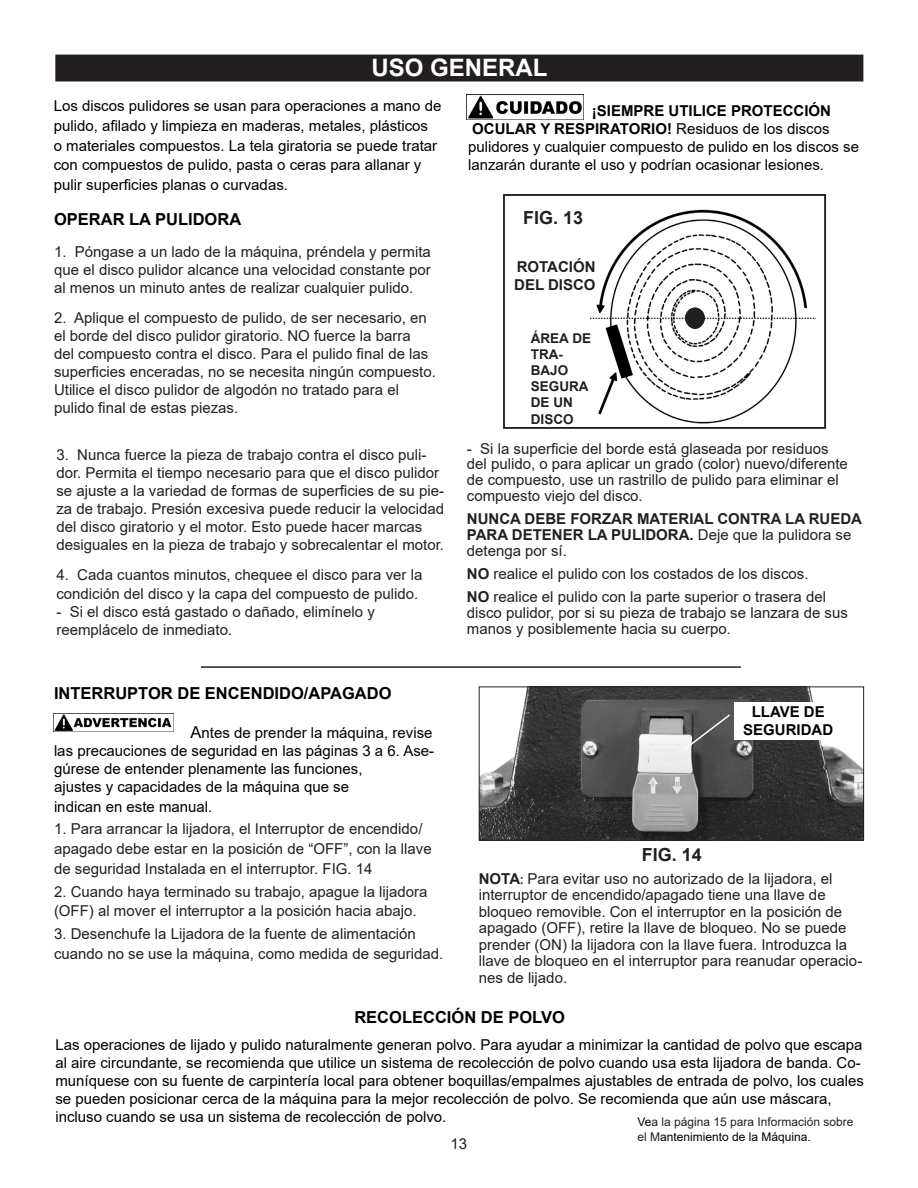
<style>
.page{position:relative;width:918px;height:1188px;background:#fff}
.page>*{position:absolute;margin:0;border:0;box-sizing:border-box;transform-origin:0 0}
.t1{font:700 24px "Arial";color:#fff}
.t2{font:700 18px "Arial";color:#231f20}
.t3{font:700 16.5px "Arial";color:#000}
.t4{font:15px/18px "Arial";color:#231f20}
.t5{font:15px/18px "Arial";color:#000}
.t6{font:700 15px/15.8px "Arial";color:#231f20}
.t7{font:700 15px/18px "Arial";color:#000;text-align:center}
.t8{font:700 13.5px/16.2px "Arial";color:#231f20}
.t9{font:12px "Arial";color:#231f20}
.t10{font:12px "Arial";color:#000}
.s1{font-weight:700}
.s2{font-size:16.5px}
.s3{font-weight:400}
.s4{font-family:"Myriad Pro"}
.s5{color:#000}
.s6{color:#231f20}
</style>
<div class="page">
<div style="left:56px;top:55px;width:807px;height:26px;background:#231f20"></div>
<img style="left:481px;top:689px;width:381px;height:150px">
<div style="left:479px;top:687px;width:385px;height:154px;border:1px solid #231f20"></div>
<img style="left:54px;top:714px;width:120px;height:18px">
<img style="left:467px;top:95px;width:117px;height:25px">
<img style="left:590px;top:209px;width:225px;height:215px">
<div style="left:503px;top:194px;width:323px;height:235px;border:2px solid #231f20"></div>
<div style="left:686px;top:308px;width:18px;height:20px;background:#231f20;border-radius:50%"></div>
<div style="left:685px;top:308px;width:20px;height:20px;border:1px solid #231f20;border-radius:50%"></div>
<hr style="left:201px;top:666px;width:540px;height:2px;background:#231f20">
<div style="left:734px;top:702px;width:108px;height:38px;background:#fff"></div>
<svg style="left:682px;top:713px;width:50px;height:39px;background:#656565"></svg>
<p class="t1" style="left:372px;top:51px;width:178px">USO GENERAL</p>
<p class="t5" style="left:54px;top:96px;width:389px;line-height:19.8px">Los discos pulidores se usan para operaciones a mano de pulido, afilado y limpieza en maderas, metales, plásticos<br>o materiales compuestos. La tela giratoria se puede tratar con compuestos de pulido, pasta o ceras para allanar y pulir superficies planas o curvadas.</p>
<p class="t7" style="left:592px;top:102px;width:241px">¡SIEMPRE UTILICE PROTECCIÓN</p>
<p class="t5" style="left:468px;top:120px;width:393px"><span class="s1">OCULAR Y RESPIRATORIO!</span> Residuos de los discos pulidores y cualquier compuesto de pulido en los discos se lanzarán durante el uso y podrían ocasionar lesiones.</p>
<p class="t3" style="left:54px;top:207px;width:189px">OPERAR LA PULIDORA</p>
<p class="t4" style="left:54px;top:243px;width:378px;text-align:justify">1. Póngase a un lado de la máquina, préndela y permita que el disco pulidor alcance una velocidad constante por al menos un minuto antes de realizar cualquier pulido.</p>
<p class="t4" style="left:54px;top:309px;width:383px">2. Aplique el compuesto de pulido, de ser necesario, en el borde del disco pulidor giratorio. NO fuerce la barra<br>del compuesto contra el disco. Para el pulido final de las superficies enceradas, no se necesita ningún compuesto.<br>Utilice el disco pulidor de algodón no tratado para el</p>
<p class="t4" style="left:54px;top:399px;width:186px">pulido final de estas piezas.</p>
<p class="t4" style="left:56px;top:445px;width:389px">3. Nunca fuerce la pieza de trabajo contra el disco puli&shy;dor. Permita el tiempo necesario para que el disco pulidor se ajuste a la variedad de formas de superficies de su pie&shy;za de trabajo. Presión excesiva puede reducir la velocidad del disco giratorio y el motor. Esto puede hacer marcas desiguales en la pieza de trabajo y sobrecalentar el motor.</p>
<p class="t4" style="left:56px;top:564px;width:368px;line-height:19.8px">4. Cada cuantos minutos, chequee el disco para ver la condición del disco y la capa del compuesto de pulido.</p>
<p class="t4" style="left:56px;top:603px;width:320px">- Si el disco está gastado o dañado, elimínelo y</p>
<p class="t4" style="left:56px;top:621px;width:177px">reemplácelo de inmediato.</p>
<p class="t3" style="left:54px;top:681px;width:339px">INTERRUPTOR DE ENCENDIDO/APAGADO</p>
<p class="t5" style="left:54px;top:724px;width:382px;text-align:justify;text-indent:137px"><span class="s2">A</span>ntes de prender la máquina, revise las precauciones de seguridad en las páginas 3 a 6. Ase&shy;gúrese de entender plenamente las funciones,</p>
<p class="t5" style="left:54px;top:778px;width:297px">ajustes y capacidades de la máquina que se</p>
<p class="t5" style="left:54px;top:798px;width:160px">indican en este manual.</p>
<p class="t4" style="left:54px;top:819px;width:379px;line-height:19.8px">1. Para arrancar la lijadora, el Interruptor de encendido/ apagado debe estar en la posición de “OFF”, con la llave de seguridad Instalada en el interruptor. FIG. 14</p>
<p class="t4" style="left:54px;top:881px;width:375px;line-height:19.8px">2. Cuando haya terminado su trabajo, apague la lijadora (OFF) al mover el interruptor a la posición hacia abajo.</p>
<p class="t4" style="left:54px;top:924px;width:391px;line-height:19.8px">3. Desenchufe la Lijadora de la fuente de alimentación cuando no se use la máquina, como medida de seguridad.</p>
<p class="t2" style="left:523px;top:205px;width:62px">FIG. 13</p>
<p class="t6" style="left:517px;top:259px;width:80px">ROTACIÓN</p>
<p class="t6" style="left:514px;top:277px;width:83px">DEL DISCO</p>
<p class="t8" style="left:531px;top:330px;width:62px">ÁREA DE<br>TRA-<br>BAJO<br>SEGURA<br>DE UN<br>DISCO</p>
<p class="t4" style="left:467px;top:439px;width:363px">- Si la superficie del borde está glaseada por residuos</p>
<p class="t4" style="left:467px;top:456px;width:383px;line-height:15.8px">del pulido, o para aplicar un grado (color) nuevo/diferente de compuesto, use un rastrillo de pulido para eliminar el compuesto viejo del disco.</p>
<p class="t6" style="left:467px;top:511px;width:397px">NUNCA DEBE FORZAR MATERIAL CONTRA LA RUEDA<br>PARA DETENER LA PULIDORA. <span class="s3">Deje que la pulidora se detenga por sí.</span></p>
<p class="t4" style="left:467px;top:565px;width:343px"><span class="s1">NO</span> realice el pulido con los costados de los discos.</p>
<p class="t4" style="left:467px;top:589px;width:383px;line-height:15.8px"><span class="s1">NO</span> realice el pulido con la parte superior o trasera del disco pulidor, por si su pieza de trabajo se lanzara de sus manos y posiblemente hacia su cuerpo.</p>
<p class="t7" style="left:743px;top:703px;width:92px">LLAVE DE<br>SEGURIDAD</p>
<p class="t2" style="left:642px;top:842px;width:62px">FIG. 14</p>
<p class="t4" style="left:479px;top:870px;width:385px;line-height:16.5px"><span class="s1">NOTA</span><span class="s4">:</span> Para evitar uso no autorizado de la lijadora, el interruptor de encendido/apagado tiene una llave de bloqueo removible. Con el interruptor en la posición de apagado (OFF), retire la llave de bloqueo. No se puede prender (ON) la lijadora con la llave fuera. Introduzca la llave de bloqueo en el interruptor para reanudar operacio&shy;nes de lijado.</p>
<p class="t3" style="left:354px;top:1006px;width:212px">RECOLECCIÓN DE POLVO</p>
<p class="t5" style="left:55px;top:1036px;width:810px">Las operaciones de lijado y pulido naturalmente generan polvo. Para ayudar a minimizar la cantidad de polvo que escapa al aire circundante, se recomienda que utilice un sistema de recolección de polvo cuando usa esta lijadora de banda. Co&shy;muníquese con su fuente de carpintería local para obtener boquillas/empalmes ajustables de entrada de polvo, los cuales se pueden posicionar cerca de la máquina para la mejor recolección de polvo. Se recomienda que aún use máscara, incluso cuando se usa un sistema de recolección de polvo.</p>
<p class="t9" style="left:637px;top:1114px;width:218px"><span class="s5">Ve</span>a la página 15 para Información sobre</p>
<p class="t10" style="left:637px;top:1129px;width:175px"><span class="s6">el M</span>antenimiento de la Máquina.</p>
<p class="t4" style="left:450px;top:1134px;width:18px">13</p>
</div>
